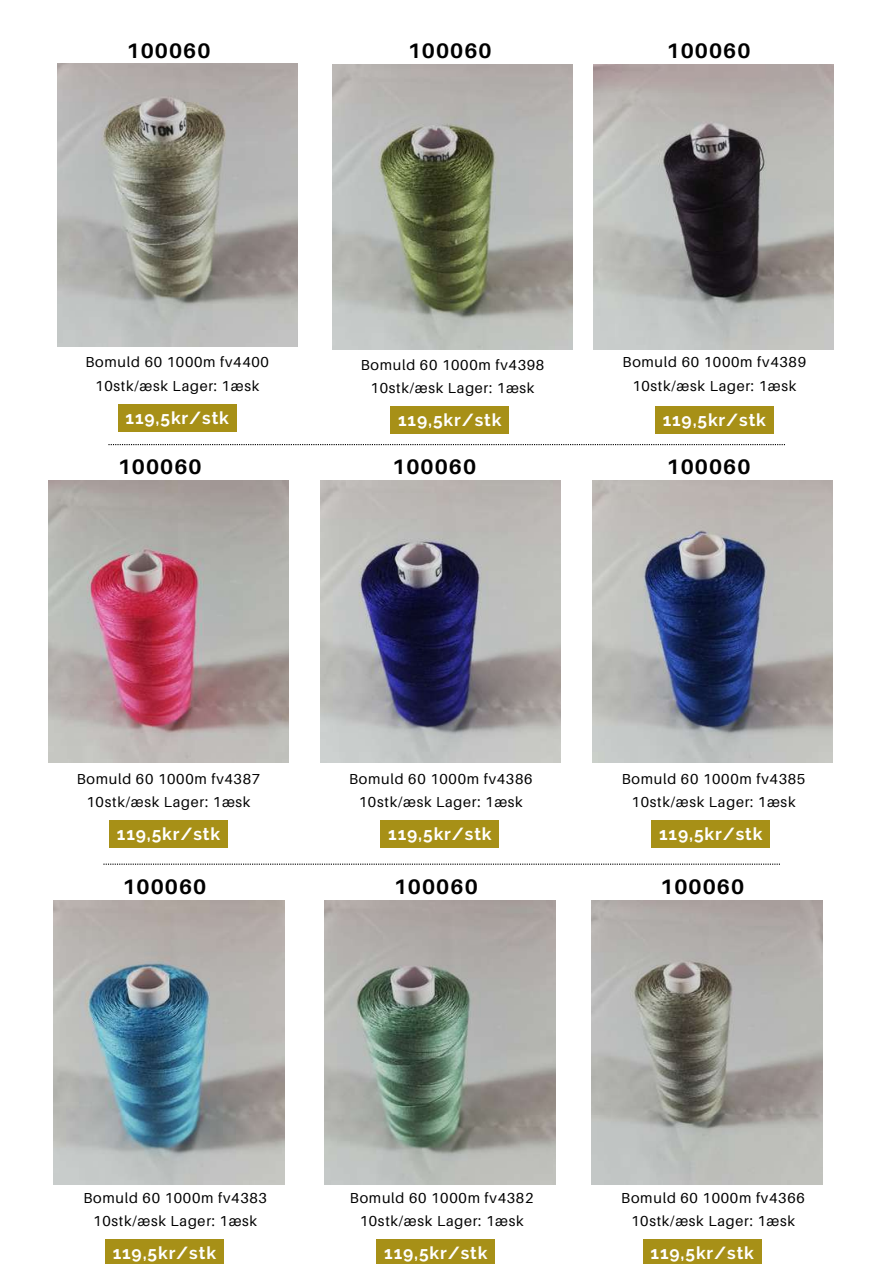
<style>
.page{position:relative;width:893px;height:1264px;background:#fff}
.page>*{position:absolute;margin:0;border:0;box-sizing:border-box;transform-origin:0 0}
.t1{font:700 21px "Aileron";letter-spacing:.05em;color:#000}
.t2{font:700 17.4px "Raleway";letter-spacing:.05em;color:#fff}
.t3{font:14.4px/23.7px "Aileron";letter-spacing:.05em;color:#000;text-align:center}
</style>
<div class="page">
<svg style="left:108px;top:444px;width:677px;height:1px"></svg>
<img style="left:49px;top:480px;width:240px;height:283px">
<img style="left:321px;top:480px;width:239px;height:283px">
<img style="left:592px;top:480px;width:240px;height:283px">
<img style="left:53px;top:900px;width:231px;height:284px">
<svg style="left:103px;top:863px;width:677px;height:1px"></svg>
<img style="left:58px;top:64px;width:239px;height:282px">
<img style="left:594px;top:65px;width:239px;height:284px">
<img style="left:333px;top:65px;width:239px;height:284px">
<img style="left:325px;top:900px;width:230px;height:284px">
<img style="left:591px;top:900px;width:231px;height:284px">
<div style="left:109px;top:820px;width:118px;height:28px;background:#a79017"></div>
<div style="left:381px;top:820px;width:118px;height:28px;background:#a79017"></div>
<div style="left:651px;top:820px;width:118px;height:28px;background:#a79017"></div>
<div style="left:105px;top:1239px;width:118px;height:24px;background:#a79017"></div>
<div style="left:118px;top:404px;width:118px;height:27px;background:#a79017"></div>
<div style="left:655px;top:406px;width:118px;height:28px;background:#a79017"></div>
<div style="left:390px;top:406px;width:119px;height:28px;background:#a79017"></div>
<div style="left:377px;top:1239px;width:118px;height:24px;background:#a79017"></div>
<div style="left:643px;top:1239px;width:118px;height:24px;background:#a79017"></div>
<h1 class="t1" style="left:126px;top:37px;width:85px">100060</h1>
<h1 class="t1" style="left:408px;top:37px;width:85px">100060</h1>
<h1 class="t1" style="left:666px;top:37px;width:85px">100060</h1>
<p class="t3" style="left:85px;top:350px;width:185px">Bomuld 60 1000m fv4400<br>10stk/æsk Lager: 1æsk</p>
<p class="t3" style="left:361px;top:352px;width:185px">Bomuld 60 1000m fv4398<br>10stk/æsk Lager: 1æsk</p>
<p class="t3" style="left:622px;top:350px;width:185px">Bomuld 60 1000m fv4389<br>10stk/æsk Lager: 1æsk</p>
<p class="t2" style="left:126px;top:407px;width:105px">119,5kr/stk</p>
<p class="t2" style="left:398px;top:410px;width:105px">119,5kr/stk</p>
<p class="t2" style="left:662px;top:410px;width:105px">119,5kr/stk</p>
<h1 class="t1" style="left:118px;top:454px;width:85px">100060</h1>
<h1 class="t1" style="left:392px;top:454px;width:85px">100060</h1>
<h1 class="t1" style="left:666px;top:454px;width:85px">100060</h1>
<p class="t3" style="left:77px;top:766px;width:185px">Bomuld 60 1000m fv4387<br>10stk/æsk Lager: 1æsk</p>
<p class="t3" style="left:349px;top:766px;width:185px">Bomuld 60 1000m fv4386<br>10stk/æsk Lager: 1æsk</p>
<p class="t3" style="left:621px;top:766px;width:185px">Bomuld 60 1000m fv4385<br>10stk/æsk Lager: 1æsk</p>
<p class="t2" style="left:117px;top:823px;width:105px">119,5kr/stk</p>
<p class="t2" style="left:388px;top:823px;width:105px">119,5kr/stk</p>
<p class="t2" style="left:659px;top:823px;width:105px">119,5kr/stk</p>
<h1 class="t1" style="left:122px;top:873px;width:85px">100060</h1>
<h1 class="t1" style="left:394px;top:873px;width:85px">100060</h1>
<h1 class="t1" style="left:660px;top:873px;width:85px">100060</h1>
<p class="t3" style="left:83px;top:1185px;width:185px">Bomuld 60 1000m fv4383<br>10stk/æsk Lager: 1æsk</p>
<p class="t2" style="left:113px;top:1242px;width:105px">119,5kr/stk</p>
<p class="t3" style="left:350px;top:1185px;width:185px">Bomuld 60 1000m fv4382<br>10stk/æsk Lager: 1æsk</p>
<p class="t2" style="left:384px;top:1242px;width:105px">119,5kr/stk</p>
<p class="t3" style="left:621px;top:1185px;width:185px">Bomuld 60 1000m fv4366<br>10stk/æsk Lager: 1æsk</p>
<p class="t2" style="left:650px;top:1242px;width:105px">119,5kr/stk</p>
</div>
